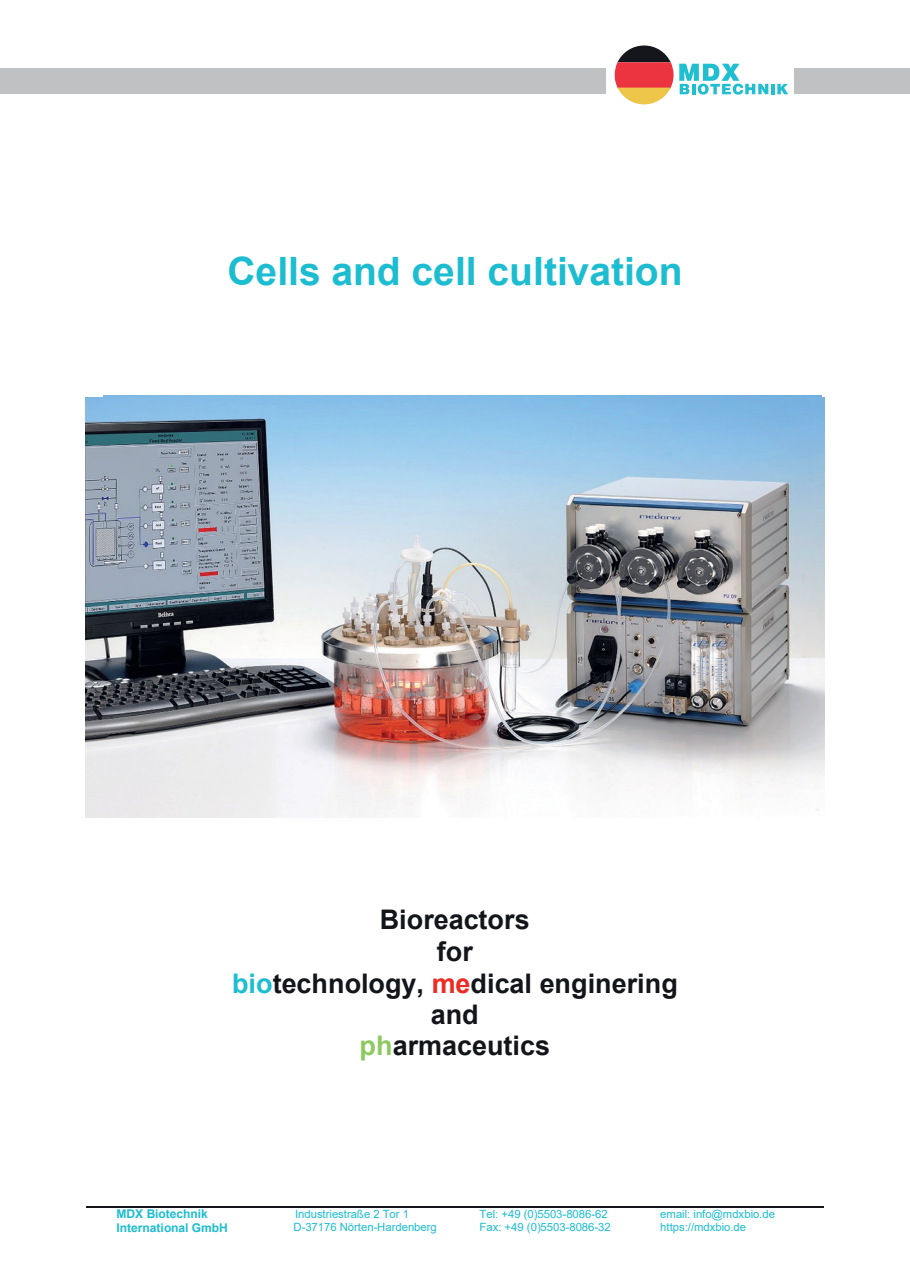
<style>
.page{position:relative;width:910px;height:1280px;background:#fff}
.page>*{position:absolute;margin:0;border:0;box-sizing:border-box;transform-origin:0 0}
.t1{font:700 39px "Arial";color:#1cbdd1}
.t2{font:700 27px/31.3px "Arial";color:#13151b;text-align:center}
.t3{font:700 12px/13.8px "Arial";letter-spacing:-.005em;color:#1cbdd1}
.t4{font:11.4px/12.9px "Arial";color:#1cbdd1}
.s1{color:#1cbdd1}
.s2{color:#ee2b23}
.s3{color:#8ec960}
</style>
<div class="page">
<hr style="left:86px;top:1206px;width:181px;height:1px;background:#13151b">
<hr style="left:268px;top:1206px;width:212px;height:1px;background:#13151b">
<hr style="left:481px;top:1206px;width:179px;height:1px;background:#13151b">
<hr style="left:662px;top:1206px;width:162px;height:1px;background:#13151b">
<div style="left:0;top:68px;width:910px;height:26px;background:#c0c1c3"></div>
<div style="left:606px;top:40px;width:188px;height:68px;background:#fff"></div>
<svg style="left:615px;top:45px;width:173px;height:59px"></svg>
<img style="left:85px;top:398px;width:740px;height:419px">
<h1 class="t1" style="left:227px;top:244px;width:457px">Cells and cell cultivation</h1>
<h2 class="t2" style="left:232px;top:904px;width:447px">Bioreactors<br>for<br><span class="s1">bio</span>technology, <span class="s2">me</span>dical enginering and<br><span class="s3">ph</span>armaceutics</h2>
<p class="t3" style="left:116px;top:1207px;width:113px">MDX Biotechnik<br>International GmbH</p>
<p class="t4" style="left:293px;top:1207px;width:145px">Industriestraße 2 Tor 1<br>D-37176 Nörten-Hardenberg</p>
<p class="t4" style="left:480px;top:1207px;width:133px">Tel: +49 (0)5503-8086-62<br>Fax: +49 (0)5503-8086-32</p>
<p class="t4" style="left:660px;top:1207px;width:116px">email: info@mdxbio.de https://mdxbio.de</p>
</div>
